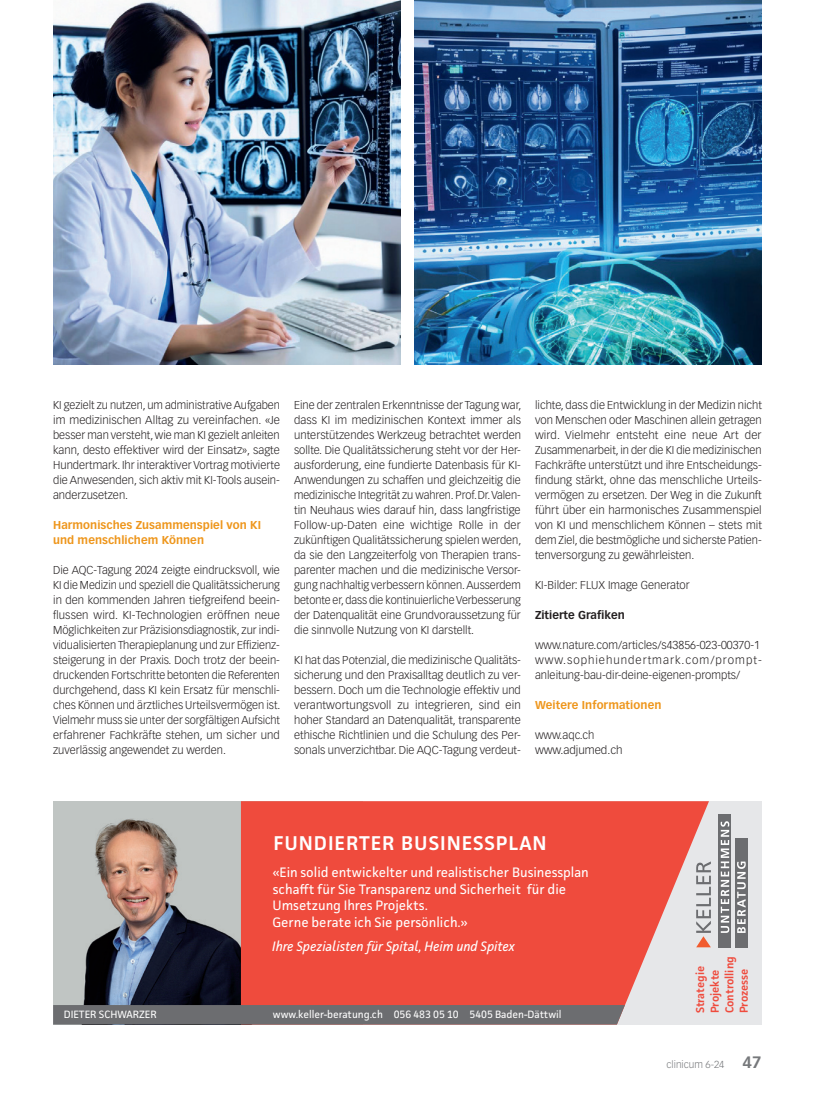
<style>
.page{position:relative;width:815px;height:1099px;background:#fff}
.page>*{position:absolute;margin:0;border:0;box-sizing:border-box;transform-origin:0 0}
.t1{font:600 20px "Facit";letter-spacing:.045em;color:#fff}
.t2{font:13.75px/16.8px "Facit";letter-spacing:-.005em;color:#fff}
.t3{font:italic 13.75px "Facit";letter-spacing:-.005em;color:#fff}
.t4{font:600 11.5px/14.6px "Facit";color:#ef4b3d}
.Lauftext{font:300 11.25px/15px "Vectora LT Std";color:#231f20;text-align:justify}
.ZT_GP{font:700 11.25px/15px "Vectora LT Std";letter-spacing:.005em;color:#ee961c}
._2__Zwischentitel{font:700 11.25px "Vectora LT Std";color:#231f20}
.t5{font:10.62px "Facit";letter-spacing:-.005em;color:#fff}
.t6{font:300 10px "Vectora LT Std";color:#76787b}
.s1{font-weight:700;font-size:16.25px}
</style>
<div class="page">
<div style="left:53px;top:801px;width:709px;height:223px;background:#e6e7e9"></div>
<img style="left:53px;top:801px;width:188px;height:204px">
<svg style="left:241px;top:801px;width:468px;height:204px;background:#ee574a"></svg>
<svg style="left:696px;top:861px;width:15px;height:86px"></svg>
<svg style="left:719px;top:814px;width:12px;height:133px"></svg>
<svg style="left:721px;top:821px;width:8px;height:111px"></svg>
<div style="left:735px;top:837px;width:13px;height:110px;background:#6c6d70"></div>
<svg style="left:737px;top:861px;width:9px;height:71px"></svg>
<div style="left:53px;top:1005px;width:572px;height:19px;background:#6c6d70"></div>
<img style="left:53px;top:0;width:347px;height:364px">
<img style="left:415px;top:0;width:347px;height:364px">
<p class="Lauftext" style="left:53px;top:398px;width:228px">KI gezielt zu nutzen, um administrative Aufgaben im medizinischen Alltag zu vereinfachen. «Je besser man versteht, wie man KI gezielt anleiten kann, desto effektiver wird der Einsatz», sagte Hundertmark. Ihr interaktiver Vortrag motivierte die Anwesenden, sich aktiv mit KI-Tools ausein&shy;anderzusetzen.</p>
<p class="ZT_GP" style="left:53px;top:518px;width:209px">Harmonisches Zusammenspiel von KI und menschlichem Können</p>
<p class="Lauftext" style="left:53px;top:563px;width:229px">Die AQC-Tagung 2024 zeigte eindrucksvoll, wie KI die Medizin und speziell die Qualitätssicherung in den kommenden Jahren tiefgreifend beein&shy;flussen wird. KI-Technologien eröffnen neue Möglichkeiten zur Präzisionsdiagnostik, zur indi&shy;vidualisierten Therapieplanung und zur Effizienz&shy;steigerung in der Praxis. Doch trotz der beein&shy;druckenden Fortschritte betonten die Referenten durchgehend, dass KI kein Ersatz für menschli&shy;ches Können und ärztliches Urteilsvermögen ist.<br>Vielmehr muss sie unter der sorgfältigen Aufsicht erfahrener Fachkräfte stehen, um sicher und zuverlässig angewendet zu werden.</p>
<p class="Lauftext" style="left:294px;top:398px;width:229px">Eine der zentralen Erkenntnisse der Tagung war, dass KI im medizinischen Kontext immer als unterstützendes Werkzeug betrachtet werden sollte. Die Qualitätssicherung steht vor der Her&shy;ausforderung, eine fundierte Datenbasis für KI-Anwendungen zu schaffen und gleichzeitig die medizinische Integrität zu wahren. Prof.Dr. Valen&shy;tin Neuhaus wies darauf hin, dass langfristige Follow-up-Daten eine wichtige Rolle in der zukünftigen Qualitätssicherung spielen werden, da sie den Langzeiterfolg von Therapien trans&shy;parenter machen und die medizinische Versor&shy;gung nachhaltig verbessern können. Ausserdem betonte er, dass die kontinuierliche Verbesserung der Datenqualität eine Grundvoraussetzung für die sinnvolle Nutzung von KI darstellt.</p>
<p class="Lauftext" style="left:294px;top:653px;width:228px">KI hat das Potenzial, die medizinische Qualitäts&shy;sicherung und den Praxisalltag deutlich zu ver&shy;bessern. Doch um die Technologie effektiv und verantwortungsvoll zu integrieren, sind ein hoher Standard an Datenqualität, transparente ethische Richtlinien und die Schulung des Per&shy;sonals unverzichtbar. Die AQC-Tagung verdeut-</p>
<p class="Lauftext" style="left:535px;top:398px;width:228px">lichte, dass die Entwicklung in der Medizin nicht von Menschen oder Maschinen allein getragen wird. Vielmehr entsteht eine neue Art der Zusammenarbeit, in der die KI die medizinischen Fachkräfte unterstützt und ihre Entscheidungs&shy;findung stärkt, ohne das menschliche Urteils&shy;vermögen zu ersetzen. Der Weg in die Zukunft führt über ein harmonisches Zusammenspiel von KI und menschlichem Können – stets mit dem Ziel, die bestmögliche und sicherste Patien&shy;tenversorgung zu gewährleisten.</p>
<p class="Lauftext" style="left:535px;top:578px;width:156px">KI-Bilder: FLUX Image Generator</p>
<p class="_2__Zwischentitel" style="left:535px;top:608px;width:91px">Zitierte Grafiken</p>
<p class="Lauftext" style="left:535px;top:638px;width:226px">www.nature.com/articles/s43856-023-00370-1</p>
<p class="Lauftext" style="left:535px;top:653px;width:228px">www.sophiehundertmark.com/prompt&shy;anleitung-bau-dir-deine-eigenen-prompts/</p>
<p class="ZT_GP" style="left:535px;top:698px;width:128px">Weitere Informationen</p>
<p class="Lauftext" style="left:535px;top:728px;width:61px">www.aqc.ch</p>
<p class="Lauftext" style="left:535px;top:743px;width:89px">www.adjumed.ch</p>
<p class="t1" style="left:273px;top:830px;width:275px">FUNDIERTER BUSINESSPLAN</p>
<p class="t2" style="left:272px;top:863px;width:318px">«Ein solid entwickelter und realistischer Businessplan schafft für Sie Transparenz und Sicherheit für die Umsetzung Ihres Projekts.<br>Gerne berate ich Sie persönlich.»</p>
<p class="t3" style="left:272px;top:937px;width:244px">Ihre Spezialisten für Spital, Heim und Spitex</p>
<p class="t5" style="left:64px;top:1007px;width:94px">DIETER SCHWARZER</p>
<p class="t5" style="left:273px;top:1007px;width:290px">www.keller-beratung.ch 056 483 05 10 5405 Baden-Dättwil</p>
<p class="t4" style="left:693px;top:1013px;width:58px;rotate:-90deg">STRATEGIE<br>PROJEKTE<br>CONTROLLING<br>PROZESSE</p>
<p class="t6" style="left:667px;top:1058px;width:97px">clinicum 6-24 <span class="s1">47</span></p>
</div>
